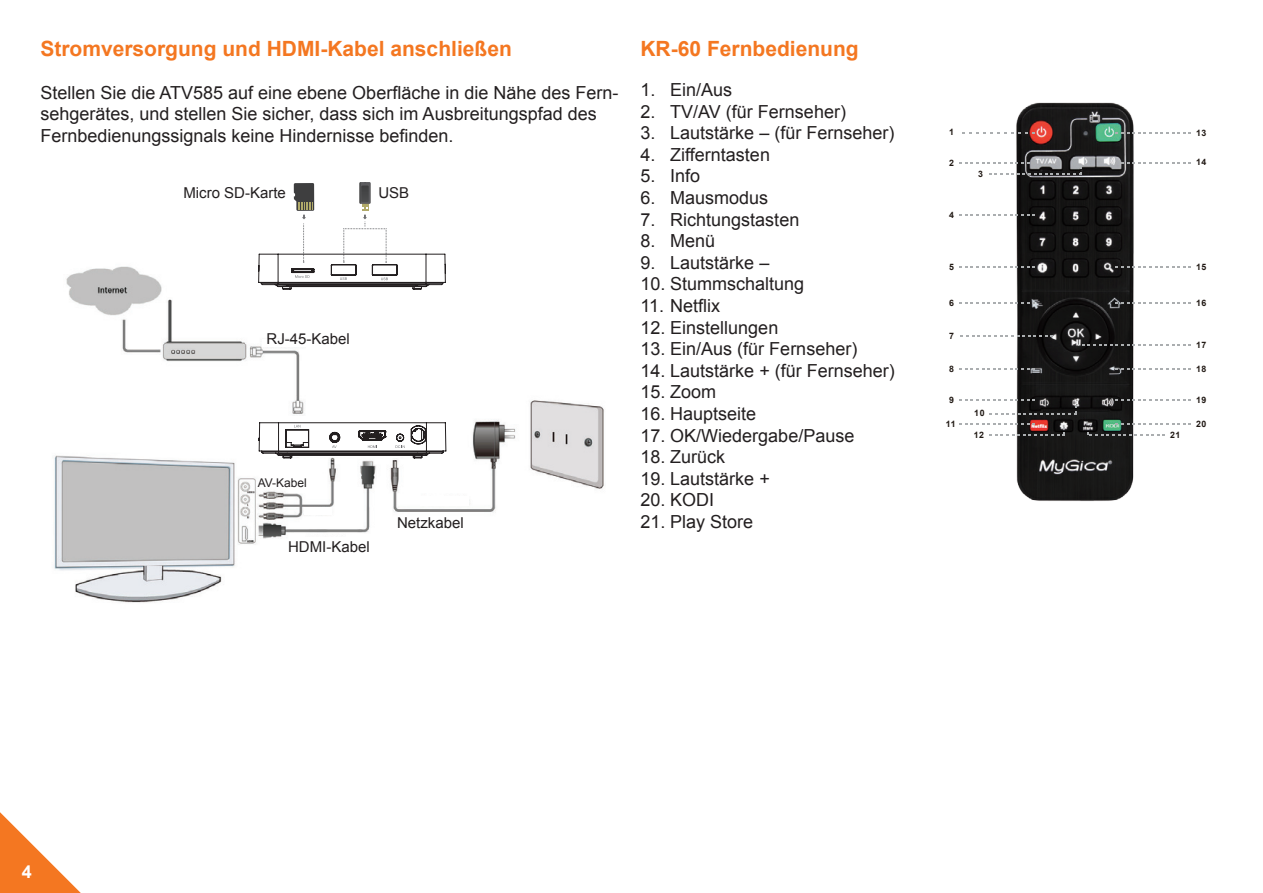
<style>
.page{position:relative;width:1263px;height:893px;background:#fff}
.page>*{position:absolute;margin:0;border:0;box-sizing:border-box;transform-origin:0 0}
.Titulo_1{font:700 21px "Arial";color:#f47721}
.Francesa{font:18px "Arial";color:#231f20}
.Fliesstext{font:18px/21.6px "Arial";color:#231f20}
.t1{font:700 18px "Arial";color:#fff}
.Figure_text{font:15px "Arial";color:#231f20}
.Figure_text-2{font:12px "Arial";color:#231f20}
.t2{font:700 8.85px "Arial";letter-spacing:.06em;color:#211914}
</style>
<div class="page">
<svg style="left:0;top:812px;width:81px;height:81px"></svg>
<img style="left:54px;top:266px;width:550px;height:337px">
<div style="left:254px;top:416px;width:189px;height:40px;background:#fff"></div>
<div style="left:399px;top:281px;width:33px;height:148px;background:#fff"></div>
<svg style="left:258px;top:422px;width:188px;height:37px"></svg>
<svg style="left:258px;top:182px;width:188px;height:108px"></svg>
<div style="left:262px;top:339px;width:48px;height:8px;background:#fff"></div>
<div style="left:421px;top:496px;width:48px;height:10px;background:#fff"></div>
<div style="left:304px;top:537px;width:55px;height:13px;background:#fff"></div>
<div style="left:304px;top:508px;width:28px;height:7px;background:#fff"></div>
<img style="left:971px;top:102px;width:203px;height:399px">
<svg style="left:1116px;top:132px;width:75px;height:1px"></svg>
<svg style="left:962px;top:132px;width:73px;height:2px"></svg>
<svg style="left:959px;top:215px;width:76px;height:1px"></svg>
<svg style="left:959px;top:266px;width:76px;height:2px"></svg>
<svg style="left:959px;top:302px;width:76px;height:2px"></svg>
<svg style="left:961px;top:335px;width:92px;height:1px"></svg>
<svg style="left:959px;top:369px;width:76px;height:1px"></svg>
<svg style="left:1116px;top:162px;width:75px;height:1px"></svg>
<svg style="left:1116px;top:266px;width:75px;height:2px"></svg>
<svg style="left:1116px;top:302px;width:75px;height:2px"></svg>
<svg style="left:1116px;top:369px;width:75px;height:1px"></svg>
<svg style="left:1078px;top:344px;width:113px;height:2px"></svg>
<svg style="left:1116px;top:400px;width:75px;height:1px"></svg>
<svg style="left:959px;top:400px;width:117px;height:14px"></svg>
<svg style="left:959px;top:423px;width:106px;height:12px"></svg>
<svg style="left:1087px;top:423px;width:104px;height:12px"></svg>
<svg style="left:959px;top:163px;width:122px;height:12px"></svg>
<p class="Titulo_1" style="left:40px;top:34px;width:473px">Stromversorgung und HDMI-Kabel anschließen</p>
<p class="Fliesstext" style="left:40px;top:82px;width:580px">Stellen Sie die ATV585 auf eine ebene Oberfläche in die Nähe des Fern&shy;sehgerätes, und stellen Sie sicher, dass sich im Ausbreitungspfad des<br>Fernbedienungssignals keine Hindernisse befinden.</p>
<p class="Figure_text" style="left:183px;top:183px;width:104px">Micro SD-Karte</p>
<p class="Figure_text" style="left:378px;top:183px;width:32px">USB</p>
<p class="Figure_text" style="left:267px;top:329px;width:85px">RJ-45-Kabel</p>
<p class="Figure_text-2" style="left:258px;top:475px;width:51px">AV-Kabel</p>
<p class="Figure_text" style="left:288px;top:536px;width:83px">HDMI-Kabel</p>
<p class="Figure_text" style="left:397px;top:512px;width:68px">Netzkabel</p>
<p class="Titulo_1" style="left:640px;top:34px;width:220px">KR-60 Fernbedienung</p>
<p class="Francesa" style="left:640px;top:78px;width:93px">1. Ein/Aus</p>
<p class="Francesa" style="left:640px;top:100px;width:207px">2. TV/AV (für Fernseher)</p>
<p class="Francesa" style="left:640px;top:121px;width:255px">3. Lautstärke – (für Fernseher)</p>
<p class="Francesa" style="left:640px;top:143px;width:131px">4. Zifferntasten</p>
<p class="Francesa" style="left:640px;top:164px;width:61px">5. Info</p>
<p class="Francesa" style="left:640px;top:186px;width:129px">6. Mausmodus</p>
<p class="Francesa" style="left:640px;top:208px;width:160px">7. Richtungstasten</p>
<p class="Francesa" style="left:640px;top:229px;width:76px">8. Menü</p>
<p class="Francesa" style="left:640px;top:251px;width:130px">9. Lautstärke –</p>
<p class="Francesa" style="left:640px;top:272px;width:165px">10. Stummschaltung</p>
<p class="Francesa" style="left:640px;top:294px;width:81px">11. Netflix</p>
<p class="Francesa" style="left:640px;top:316px;width:139px">12. Einstellungen</p>
<p class="Francesa" style="left:640px;top:337px;width:218px">13. Ein/Aus (für Fernseher)</p>
<p class="Francesa" style="left:640px;top:359px;width:256px">14. Lautstärke + (für Fernseher)</p>
<p class="Francesa" style="left:640px;top:380px;width:77px">15. Zoom</p>
<p class="Francesa" style="left:640px;top:402px;width:117px">16. Hauptseite</p>
<p class="Francesa" style="left:640px;top:424px;width:215px">17. OK/Wiedergabe/Pause</p>
<p class="Francesa" style="left:640px;top:445px;width:86px">18. Zurück</p>
<p class="Francesa" style="left:640px;top:467px;width:131px">19. Lautstärke +</p>
<p class="Francesa" style="left:640px;top:488px;width:75px">20. KODI</p>
<p class="Francesa" style="left:640px;top:510px;width:114px">21. Play Store</p>
<p class="t2" style="left:949px;top:126px;width:6px">1</p>
<p class="t2" style="left:949px;top:157px;width:6px">2</p>
<p class="t2" style="left:949px;top:209px;width:6px">4</p>
<p class="t2" style="left:949px;top:261px;width:6px">5</p>
<p class="t2" style="left:949px;top:297px;width:6px">6</p>
<p class="t2" style="left:949px;top:330px;width:6px">7</p>
<p class="t2" style="left:949px;top:363px;width:6px">8</p>
<p class="t2" style="left:949px;top:394px;width:6px">9</p>
<p class="t2" style="left:946px;top:418px;width:11px">11</p>
<p class="t2" style="left:978px;top:168px;width:6px">3</p>
<p class="t2" style="left:974px;top:407px;width:12px">10</p>
<p class="t2" style="left:974px;top:428px;width:12px">12</p>
<p class="t1" style="left:22px;top:859px;width:12px">4</p>
<p class="t2" style="left:1196px;top:127px;width:12px">13</p>
<p class="t2" style="left:1196px;top:156px;width:12px">14</p>
<p class="t2" style="left:1170px;top:428px;width:12px">21</p>
<p class="t2" style="left:1196px;top:261px;width:12px">15</p>
<p class="t2" style="left:1196px;top:297px;width:12px">16</p>
<p class="t2" style="left:1196px;top:339px;width:12px">17</p>
<p class="t2" style="left:1196px;top:363px;width:12px">18</p>
<p class="t2" style="left:1196px;top:394px;width:12px">19</p>
<p class="t2" style="left:1196px;top:417px;width:12px">20</p>
</div>
